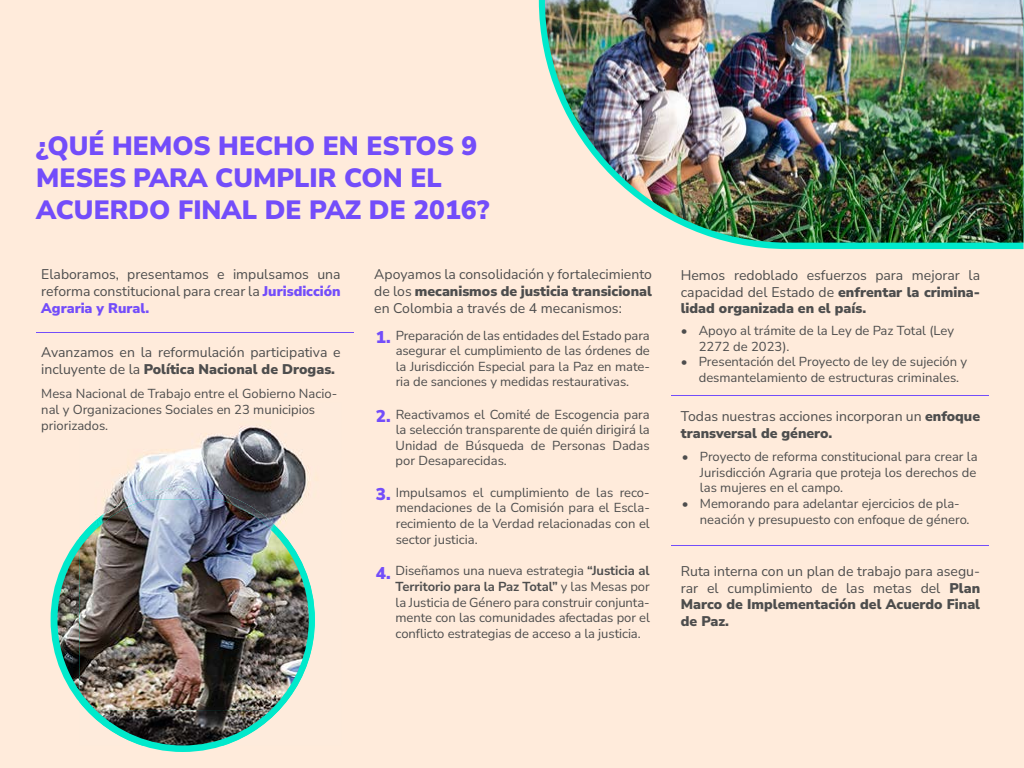
<style>
.page{position:relative;width:1024px;height:768px;background:#ffebdb}
.page>*{position:absolute;margin:0;border:0;box-sizing:border-box;transform-origin:0 0}
.t1{font:900 26.4px/32.2px "Nunito Sans";color:#734dfa}
.t2{font:900 17px "Nunito Sans";color:#734dfa}
.t3{font:14px/16.8px "Nunito Sans";color:#4d4d4d;text-align:justify}
.t4{font:13px/15.6px "Nunito Sans";color:#4d4d4d;text-align:justify}
.s1{font-weight:900}
.s2{font-weight:900;color:#734dfa}
.s3{font-weight:700}
</style>
<div class="page">
<hr style="left:36px;top:332px;width:318px;height:1px;background:#734dfa">
<hr style="left:671px;top:395px;width:318px;height:1px;background:#734dfa">
<hr style="left:671px;top:545px;width:318px;height:1px;background:#734dfa">
<img style="left:51px;top:488px;width:264px;height:264px;border-radius:50%">
<img style="left:64px;top:565px;width:6px;height:16px">
<img style="left:113px;top:426px;width:196px;height:62px">
<img style="left:87px;top:488px;width:228px;height:258px">
<img style="left:79px;top:500px;width:197px;height:211px">
<img style="left:276px;top:535px;width:33px;height:170px">
<img style="left:96px;top:710px;width:174px;height:35px">
<svg style="left:539px;top:0;width:485px;height:249px"></svg>
<img style="left:545px;top:0;width:479px;height:243px">
<h1 class="t1" style="left:36px;top:129px;width:455px">¿QUÉ HEMOS HECHO EN ESTOS 9<br>MESES PARA CUMPLIR CON EL<br>ACUERDO FINAL DE PAZ DE 2016?</h1>
<p class="t3" style="left:374px;top:266px;width:279px">Apoyamos la consolidación y fortalecimiento de los <span class="s1">mecanismos de justicia transicional </span>en Colombia a través de 4 mecanismos:</p>
<h2 class="t2" style="left:376px;top:325px;width:16px">1.</h2>
<p class="t3" style="left:41px;top:266px;width:301px">Elaboramos, presentamos e impulsamos una reforma constitucional para crear la <span class="s2">Jurisdicción Agraria y Rural.</span></p>
<p class="t3" style="left:681px;top:266px;width:301px">Hemos redoblado esfuerzos para mejorar la capacidad del Estado de <span class="s1">enfrentar la crimina&shy;lidad organizada en el país.</span></p>
<p class="t4" style="left:699px;top:322px;width:257px;text-indent:-18px">• Apoyo al trámite de la Ley de Paz Total (Ley<br>2272 de 2023).</p>
<p class="t4" style="left:699px;top:353px;width:270px;text-indent:-18px">• Presentación del Proyecto de ley de sujeción y desmantelamiento de estructuras criminales.</p>
<p class="t3" style="left:681px;top:407px;width:301px">Todas nuestras acciones incorporan un <span class="s1">enfoque transversal de género.</span></p>
<p class="t4" style="left:396px;top:327px;width:256px">Preparación de las entidades del Estado para asegurar el cumplimiento de las órdenes de la Jurisdicción Especial para la Paz en mate&shy;ria de sanciones y medidas restaurativas.</p>
<p class="t3" style="left:41px;top:343px;width:301px">Avanzamos en la reformulación participativa e incluyente de la <span class="s1">Política Nacional de Drogas.</span></p>
<p class="t4" style="left:41px;top:386px;width:297px;text-align:left">Mesa Nacional de Trabajo entre el Gobierno Nacio&shy;nal y Organizaciones Sociales en 23 municipios priorizados.</p>
<p class="t4" style="left:396px;top:406px;width:256px">Reactivamos el Comité de Escogencia para la selección transparente de quién dirigirá la Unidad de Búsqueda de Personas Dadas por Desaparecidas.</p>
<h2 class="t2" style="left:376px;top:404px;width:16px">2.</h2>
<p class="t4" style="left:700px;top:448px;width:279px;text-indent:-18px">• Proyecto de reforma constitucional para crear la Jurisdicción Agraria que proteja los derechos de las mujeres en el campo.</p>
<p class="t4" style="left:700px;top:495px;width:271px;text-indent:-18px">• Memorando para adelantar ejercicios de pla&shy;neación y presupuesto con enfoque de género.</p>
<p class="t4" style="left:396px;top:484px;width:256px">Impulsamos el cumplimiento de las reco&shy;mendaciones de la Comisión para el Escla&shy;recimiento de la Verdad relacionadas con el sector justicia.</p>
<h2 class="t2" style="left:376px;top:482px;width:16px">3.</h2>
<p class="t4" style="left:396px;top:563px;width:256px">Diseñamos una nueva estrategia <span class="s3">“Justicia al Territorio para la Paz Total”</span> y las Mesas por la Justicia de Género para construir conjunta&shy;mente con las comunidades afectadas por el conflicto estrategias de acceso a la justicia.</p>
<h2 class="t2" style="left:376px;top:561px;width:16px">4.</h2>
<p class="t3" style="left:681px;top:562px;width:301px">Ruta interna con un plan de trabajo para asegu&shy;rar el cumplimiento de las metas del <span class="s1">Plan Marco de Implementación del Acuerdo Final de Paz.</span></p>
</div>
